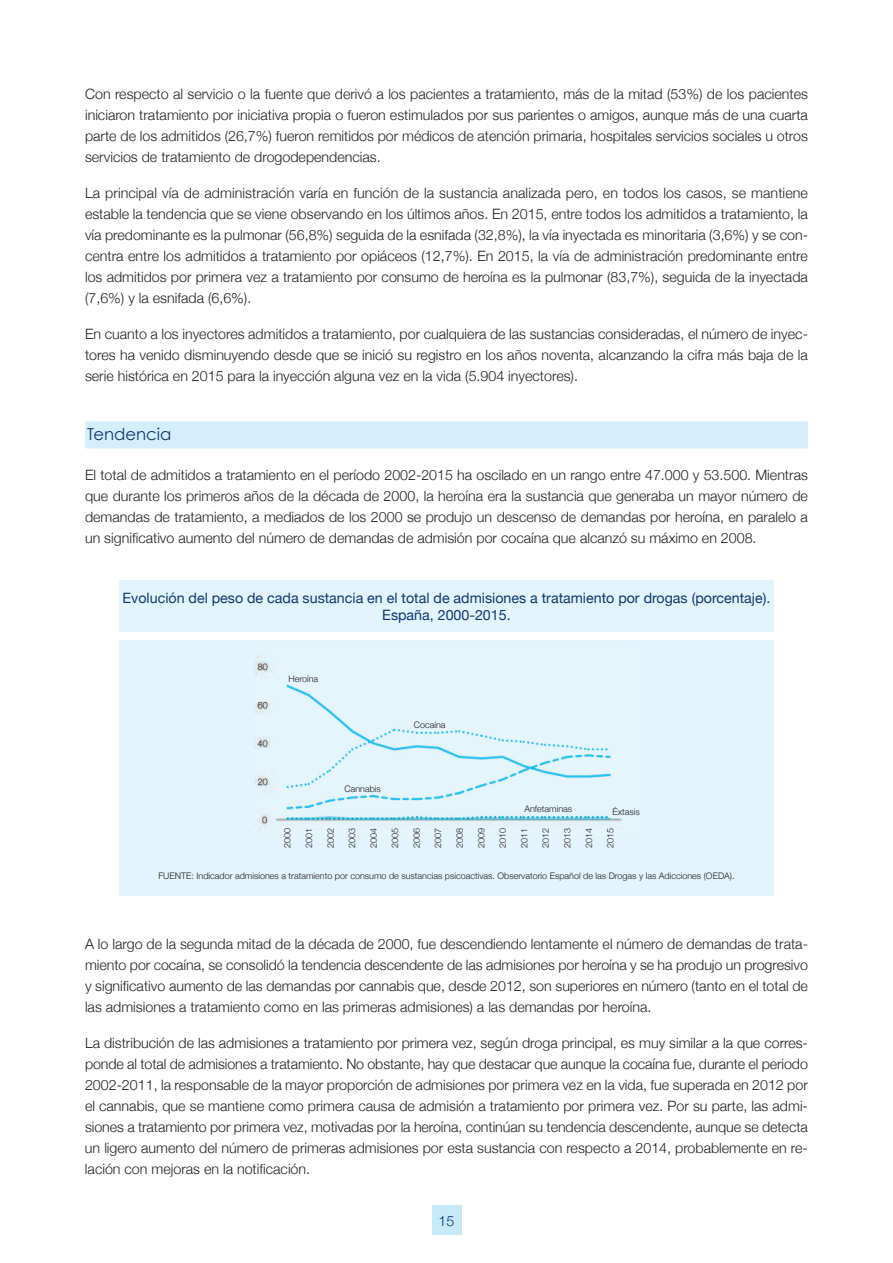
<style>
.page{position:relative;width:893px;height:1263px;background:#fff}
.page>*{position:absolute;margin:0;border:0;box-sizing:border-box;transform-origin:0 0}
.t1{font:16.5px "Century Gothic";color:#11386d}
.t2{font:300 14.25px/21px "Helvetica Neue";color:#231f20;text-align:justify}
.t3{font:14.25px/17.2px "Helvetica Neue";color:#11386d;text-align:center}
.t4{font:300 14.25px "Helvetica Neue";color:#11386d}
.t5{font:300 9px "Helvetica Neue";color:#231f20}
</style>
<div class="page">
<div style="left:432px;top:1205px;width:29px;height:30px;background:#c6eafa"></div>
<div style="left:85px;top:421px;width:723px;height:27px;background:#d4effb"></div>
<div style="left:119px;top:640px;width:655px;height:255px;background:#e2f4fc"></div>
<img style="left:254px;top:655px;width:368px;height:175px">
<div style="left:119px;top:581px;width:655px;height:51px;background:#e2f4fc"></div>
<p class="t2" style="left:85px;top:83px;width:724px">Con respecto al servicio o la fuente que derivó a los pacientes a tratamiento, más de la mitad (53%) de los pacientes iniciaron tratamiento por iniciativa propia o fueron estimulados por sus parientes o amigos, aunque más de una cuarta parte de los admitidos (26,7%) fueron remitidos por médicos de atención primaria, hospitales servicios sociales u otros servicios de tratamiento de drogodependencias.</p>
<p class="t2" style="left:85px;top:182px;width:724px">La principal vía de administración varía en función de la sustancia analizada pero, en todos los casos, se mantiene estable la tendencia que se viene observando en los últimos años. En 2015, entre todos los admitidos a tratamiento, la vía predominante es la pulmonar (56,8%) seguida de la esnifada (32,8%), la vía inyectada es minoritaria (3,6%) y se con&shy;centra entre los admitidos a tratamiento por opiáceos (12,7%). En 2015, la vía de administración predominante entre los admitidos por primera vez a tratamiento por consumo de heroína es la pulmonar (83,7%), seguida de la inyectada (7,6%) y la esnifada (6,6%).</p>
<p class="t2" style="left:85px;top:323px;width:724px">En cuanto a los inyectores admitidos a tratamiento, por cualquiera de las sustancias consideradas, el número de inyec&shy;tores ha venido disminuyendo desde que se inició su registro en los años noventa, alcanzando la cifra más baja de la serie histórica en 2015 para la inyección alguna vez en la vida (5.904 inyectores).</p>
<p class="t1" style="left:87px;top:423px;width:86px">Tendencia</p>
<p class="t2" style="left:85px;top:464px;width:724px">El total de admitidos a tratamiento en el período 2002-2015 ha oscilado en un rango entre 47.000 y 53.500. Mientras que durante los primeros años de la década de 2000, la heroína era la sustancia que generaba un mayor número de demandas de tratamiento, a mediados de los 2000 se produjo un descenso de demandas por heroína, en paralelo a un significativo aumento del número de demandas de admisión por cocaína que alcanzó su máximo en 2008.</p>
<p class="t3" style="left:123px;top:589px;width:649px">Evolución del peso de cada sustancia en el total de admisiones a tratamiento por drogas (porcentaje).<br>España, 2000-2015.</p>
<p class="t5" style="left:288px;top:673px;width:31px">Heroína</p>
<p class="t5" style="left:344px;top:783px;width:38px">Cannabis</p>
<p class="t5" style="left:414px;top:719px;width:33px">Cocaína</p>
<p class="t5" style="left:524px;top:803px;width:49px">Anfetaminas</p>
<p class="t5" style="left:612px;top:806px;width:29px">Éxtasis</p>
<p class="t5" style="left:282px;top:847px;width:22px;rotate:-90deg">2000</p>
<p class="t5" style="left:303px;top:847px;width:22px;rotate:-90deg">2001</p>
<p class="t5" style="left:325px;top:847px;width:22px;rotate:-90deg">2002</p>
<p class="t5" style="left:346px;top:847px;width:22px;rotate:-90deg">2003</p>
<p class="t5" style="left:368px;top:847px;width:22px;rotate:-90deg">2004</p>
<p class="t5" style="left:390px;top:847px;width:22px;rotate:-90deg">2005</p>
<p class="t5" style="left:411px;top:847px;width:22px;rotate:-90deg">2006</p>
<p class="t5" style="left:433px;top:847px;width:22px;rotate:-90deg">2007</p>
<p class="t5" style="left:454px;top:847px;width:22px;rotate:-90deg">2008</p>
<p class="t5" style="left:476px;top:847px;width:22px;rotate:-90deg">2009</p>
<p class="t5" style="left:497px;top:847px;width:22px;rotate:-90deg">2010</p>
<p class="t5" style="left:519px;top:847px;width:22px;rotate:-90deg">2011</p>
<p class="t5" style="left:540px;top:847px;width:22px;rotate:-90deg">2012</p>
<p class="t5" style="left:562px;top:847px;width:22px;rotate:-90deg">2013</p>
<p class="t5" style="left:583px;top:847px;width:22px;rotate:-90deg">2014</p>
<p class="t5" style="left:605px;top:847px;width:22px;rotate:-90deg">2015</p>
<p class="t5" style="left:158px;top:870px;width:577px">FUENTE: Indicador admisiones a tratamiento por consumo de sustancias psicoactivas. Observatorio Español de las Drogas y las Adicciones (OEDA).</p>
<p class="t2" style="left:85px;top:933px;width:724px">A lo largo de la segunda mitad de la década de 2000, fue descendiendo lentamente el número de demandas de trata&shy;miento por cocaína, se consolidó la tendencia descendente de las admisiones por heroína y se ha produjo un progresivo y significativo aumento de las demandas por cannabis que, desde 2012, son superiores en número (tanto en el total de las admisiones a tratamiento como en las primeras admisiones) a las demandas por heroína.</p>
<p class="t2" style="left:85px;top:1032px;width:724px">La distribución de las admisiones a tratamiento por primera vez, según droga principal, es muy similar a la que corres&shy;ponde al total de admisiones a tratamiento. No obstante, hay que destacar que aunque la cocaína fue, durante el periodo 2002-2011, la responsable de la mayor proporción de admisiones por primera vez en la vida, fue superada en 2012 por el cannabis, que se mantiene como primera causa de admisión a tratamiento por primera vez. Por su parte, las admi&shy;siones a tratamiento por primera vez, motivadas por la heroína, continúan su tendencia descendente, aunque se detecta un ligero aumento del número de primeras admisiones por esta sustancia con respecto a 2014, probablemente en re&shy;lación con mejoras en la notificación.</p>
<p class="t4" style="left:439px;top:1212px;width:17px">15</p>
</div>
